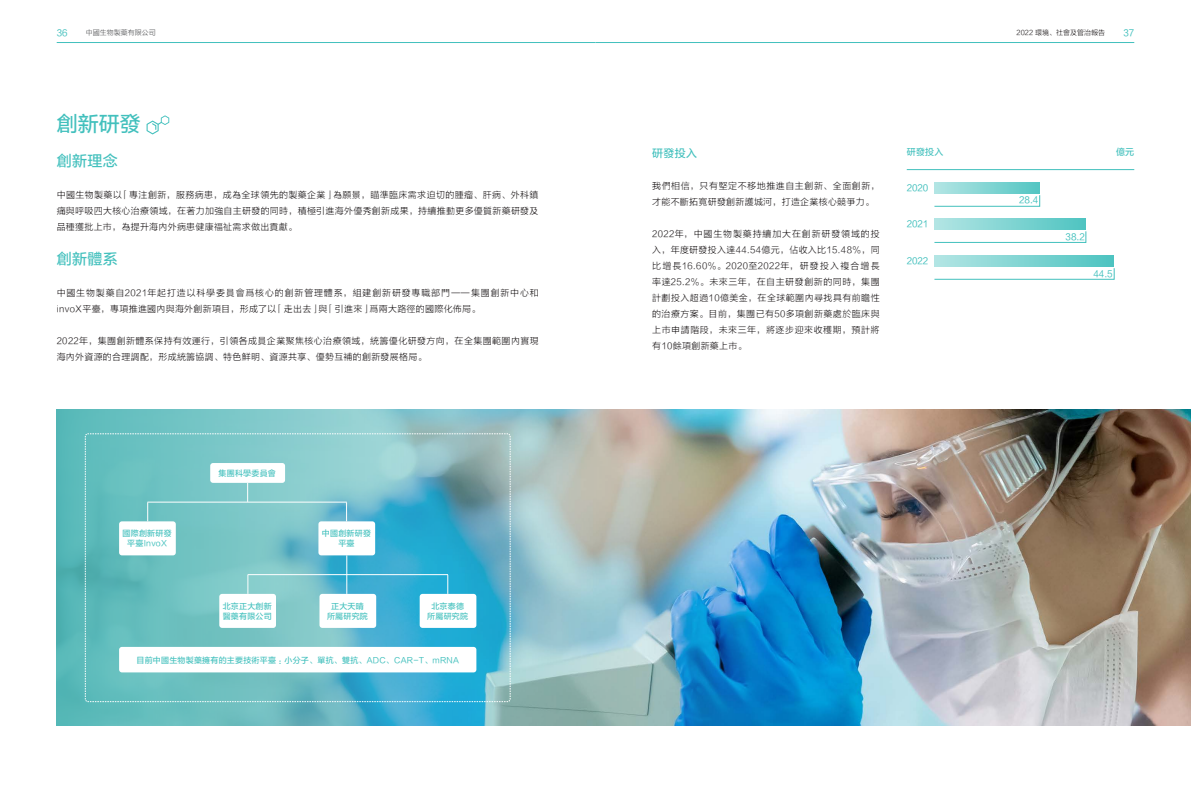
<style>
.page{position:relative;width:1191px;height:808px;background:#fff}
.page>*{position:absolute;margin:0;border:0;box-sizing:border-box;transform-origin:0 0}
.t1{font:21px "FZLTZHUNHK GBK1 0";color:#42c0bd}
.t2{font:15px "FZLTZHUNHK GBK1 0";letter-spacing:.03em;color:#42c0bd}
.t3{font:11px "FZLTZHUNHK GBK1 0";color:#42c0bd}
.t4{font:9px/16px "FZLTXHK";letter-spacing:.03em;color:#231f20;text-align:justify}
.t5{font:9px/16px "FZLTXHK";letter-spacing:.06em;color:#231f20}
.t6{font:9px "FZLTHK GBK1 0";color:#42c0bd}
.t7{font:9px "FZLTZHUNHK GBK1 0";letter-spacing:.03em;color:#42c0bd}
.t8{font:8px/10px "FZLTZHUNHK GBK1 0";letter-spacing:.03em;color:#42c0bd;text-align:center}
.t9{font:7px "FZLTXHK";color:#231f20}
.t10{font:7px "FZLTXHK";color:#57585a}
</style>
<div class="page">
<hr style="left:57px;top:42px;width:538px;height:1px;background:#42c0bd">
<hr style="left:595px;top:42px;width:539px;height:1px;background:#42c0bd">
<img style="left:777px;top:410px;width:414px;height:316px">
<img style="left:56px;top:410px;width:721px;height:316px">
<svg style="left:147px;top:115px;width:22px;height:19px"></svg>
<hr style="left:906px;top:169px;width:228px;height:1px;background:#42c0bd">
<svg style="left:934px;top:182px;width:106px;height:25px"></svg>
<svg style="left:934px;top:219px;width:152px;height:24px"></svg>
<svg style="left:934px;top:255px;width:180px;height:25px"></svg>
<svg style="left:85px;top:433px;width:426px;height:269px"></svg>
<p class="t7" style="left:57px;top:28px;width:12px">36</p>
<p class="t10" style="left:86px;top:29px;width:72px">中國生物製藥有限公司</p>
<p class="t9" style="left:1016px;top:29px;width:90px">2022 環境、社會及管治報告</p>
<p class="t7" style="left:1123px;top:28px;width:12px">37</p>
<h1 class="t1" style="left:57px;top:113px;width:85px">創新研發</h1>
<h2 class="t2" style="left:57px;top:152px;width:63px">創新理念</h2>
<p class="t4" style="left:57px;top:187px;width:483px">中國生物製藥以「專注創新，服務病患，成為全球領先的製藥企業」為願景，瞄準臨床需求迫切的腫瘤、肝病、外科鎮痛與呼吸四大核心治療領域，在著力加強自主研發的同時，積極引進海外優秀創新成果，持續推動更多優質新藥研發及品種獲批上市，為提升海內外病患健康福祉需求做出貢獻。</p>
<h2 class="t2" style="left:57px;top:250px;width:63px">創新體系</h2>
<p class="t5" style="left:57px;top:285px;width:483px">中國生物製藥自2021年起打造以科學委員會爲核心的創新管理體系，組建創新研發專職部門——集團創新中心和invoX平臺，專項推進國內與海外創新項目，形成了以「走出去」與「引進來」爲兩大路徑的國際化佈局。</p>
<p class="t4" style="left:57px;top:333px;width:483px">2022年，集團創新體系保持有效運行，引領各成員企業聚焦核心治療領域，統籌優化研發方向，在全集團範圍內實現海內外資源的合理調配，形成統籌協調、特色鮮明、資源共享、優勢互補的創新發展格局。</p>
<p class="t8" style="left:123px;top:529px;width:51px">國際創新研發平臺InvoX</p>
<p class="t8" style="left:218px;top:468px;width:59px">集團科學委員會</p>
<p class="t8" style="left:322px;top:529px;width:51px">中國創新研發平臺</p>
<p class="t8" style="left:223px;top:601px;width:51px;text-align:left">北京正大創新醫藥有限公司</p>
<p class="t8" style="left:327px;top:601px;width:42px">正大天晴所屬研究院</p>
<p class="t8" style="left:427px;top:601px;width:42px">北京泰德所屬研究院</p>
<p class="t8" style="left:136px;top:655px;width:324px">目前中國生物製藥擁有的主要技術平臺：小分子、單抗、雙抗、ADC、CAR-T、mRNA</p>
<p class="t3" style="left:652px;top:147px;width:46px">研發投入</p>
<p class="t4" style="left:652px;top:178px;width:229px">我們相信，只有堅定不移地推進自主創新、全面創新，才能不斷拓寬研發創新護城河，打造企業核心競爭力。</p>
<p class="t4" style="left:652px;top:226px;width:229px">2022年，中國生物製藥持續加大在創新研發領域的投入，年度研發投入達44.54億元，佔收入比15.48%，同比增長16.60%。2020至2022年，研發投入複合增長率達25.2%。未來三年，在自主研發創新的同時，集團計劃投入超過10億美金，在全球範圍內尋找具有前瞻性的治療方案。目前，集團已有50多項創新藥處於臨床與上市申請階段，未來三年，將逐步迎來收穫期，預計將有10餘項創新藥上市。</p>
<p class="t7" style="left:906px;top:147px;width:38px">研發投入</p>
<p class="t7" style="left:1116px;top:147px;width:20px">億元</p>
<p class="t6" style="left:906px;top:183px;width:23px">2020</p>
<p class="t6" style="left:1019px;top:195px;width:21px">28.4</p>
<p class="t6" style="left:906px;top:219px;width:23px">2021</p>
<p class="t6" style="left:1065px;top:232px;width:21px">38.2</p>
<p class="t6" style="left:906px;top:256px;width:23px">2022</p>
<p class="t6" style="left:1093px;top:268px;width:21px">44.5</p>
</div>
